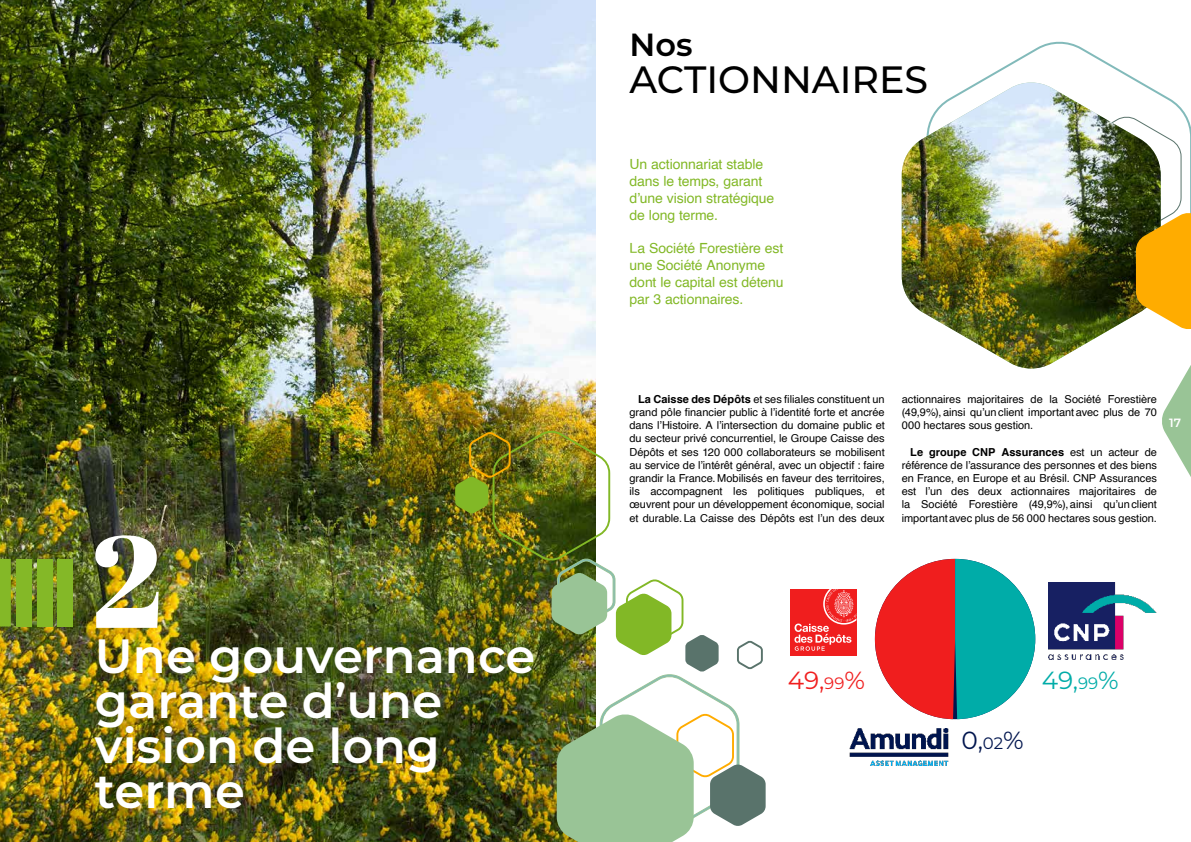
<style>
.page{position:relative;width:1191px;height:842px;background:#fff}
.page>*{position:absolute;margin:0;border:0;box-sizing:border-box;transform-origin:0 0}
.t1{font:130px "Abril Fatface";color:#fff}
.t2{font:600 48px/45px "Montserrat";color:#fff}
.t3{font:500 38px "Montserrat";color:#000}
.t4{font:600 32px "Montserrat";color:#000}
.t5{font:24.8px "Montserrat";color:#f01e1e}
.t6{font:24.8px "Montserrat";color:#00aca8}
.t7{font:24.8px "Montserrat";color:#00154e}
.t8{font:14px/16.8px "Helvetica";letter-spacing:-.005em;color:#82b826}
.t9{font:600 12px "Montserrat";color:#fff}
.t10{font:11px/13.2px "Helvetica";color:#000;text-align:justify}
.s1{font-weight:700}
.s2{font-size:16.5px}
</style>
<div class="page">
<svg style="left:1162px;top:365px;width:29px;height:112px"></svg>
<img style="left:0;top:0;width:595px;height:842px">
<div style="left:57px;top:559px;width:16px;height:67px;background:#84b827"></div>
<div style="left:37px;top:559px;width:16px;height:67px;background:#84b827"></div>
<div style="left:16px;top:559px;width:16px;height:67px;background:#84b827"></div>
<svg style="left:0;top:559px;width:11px;height:67px"></svg>
<svg style="left:875px;top:559px;width:160px;height:160px"></svg>
<div style="left:790px;top:589px;width:66px;height:66px;background:#f01e1e"></div>
<svg style="left:794px;top:589px;width:63px;height:62px"></svg>
<img style="left:1048px;top:582px;width:109px;height:77px">
<img style="left:849px;top:728px;width:99px;height:38px">
<svg style="left:979px;top:41px;width:207px;height:74px"></svg>
<img style="left:901px;top:83px;width:259px;height:286px">
<img style="left:1071px;top:115px;width:120px;height:215px">
<img style="left:455px;top:430px;width:310px;height:412px">
<h1 class="t1" style="left:91px;top:490px;width:73px">2</h1>
<h2 class="t2" style="left:95px;top:631px;width:442px">Une gouvernance garante d’une vision de long terme</h2>
<h3 class="t4" style="left:629px;top:22px;width:65px">Nos</h3>
<h3 class="t3" style="left:629px;top:53px;width:300px">ACTIONNAIRES</h3>
<p class="t8" style="left:629px;top:156px;width:146px">Un actionnariat stable dans le temps, garant d’une vision stratégique de long terme.</p>
<p class="t8" style="left:629px;top:240px;width:156px">La Société Forestière est une Société Anonyme dont le capital est détenu par 3 actionnaires.</p>
<p class="t10" style="left:629px;top:393px;width:257px;text-indent:9px"><span class="s1">La Caisse des Dépôts</span> et ses filiales constituent un grand pôle financier public à l’identité forte et ancrée dans l’Histoire. A l’intersection du domaine public et du secteur privé concurrentiel, le Groupe Caisse des Dépôts et ses 120 000 collaborateurs se mobilisent au service de l’intérêt général, avec un objectif : faire grandir la France. Mobilisés en faveur des territoires, ils accompagnent les politiques publiques, et œuvrent pour un développement économique, social et durable. La Caisse des Dépôts est l’un des deux</p>
<p class="t10" style="left:901px;top:393px;width:257px">actionnaires majoritaires de la Société Forestière (49,9%), ainsi qu’un client important avec plus de 70<br>000 hectares sous gestion.</p>
<p class="t10" style="left:901px;top:445px;width:257px;text-indent:9px"><span class="s1">Le groupe CNP Assurances</span> est un acteur de référence de l’assurance des personnes et des biens en France, en Europe et au Brésil. CNP Assurances est l’un des deux actionnaires majoritaires de la Société Forestière (49,9%), ainsi qu’un client important avec plus de 56 000 hectares sous gestion.</p>
<p class="t9" style="left:1169px;top:414px;width:13px">17</p>
<h3 class="t5" style="left:788px;top:663px;width:78px">49,<span class="s2">99</span>%</h3>
<h3 class="t6" style="left:1041px;top:663px;width:78px">49,<span class="s2">99</span>%</h3>
<h3 class="t7" style="left:961px;top:723px;width:64px">0,<span class="s2">02</span>%</h3>
</div>
